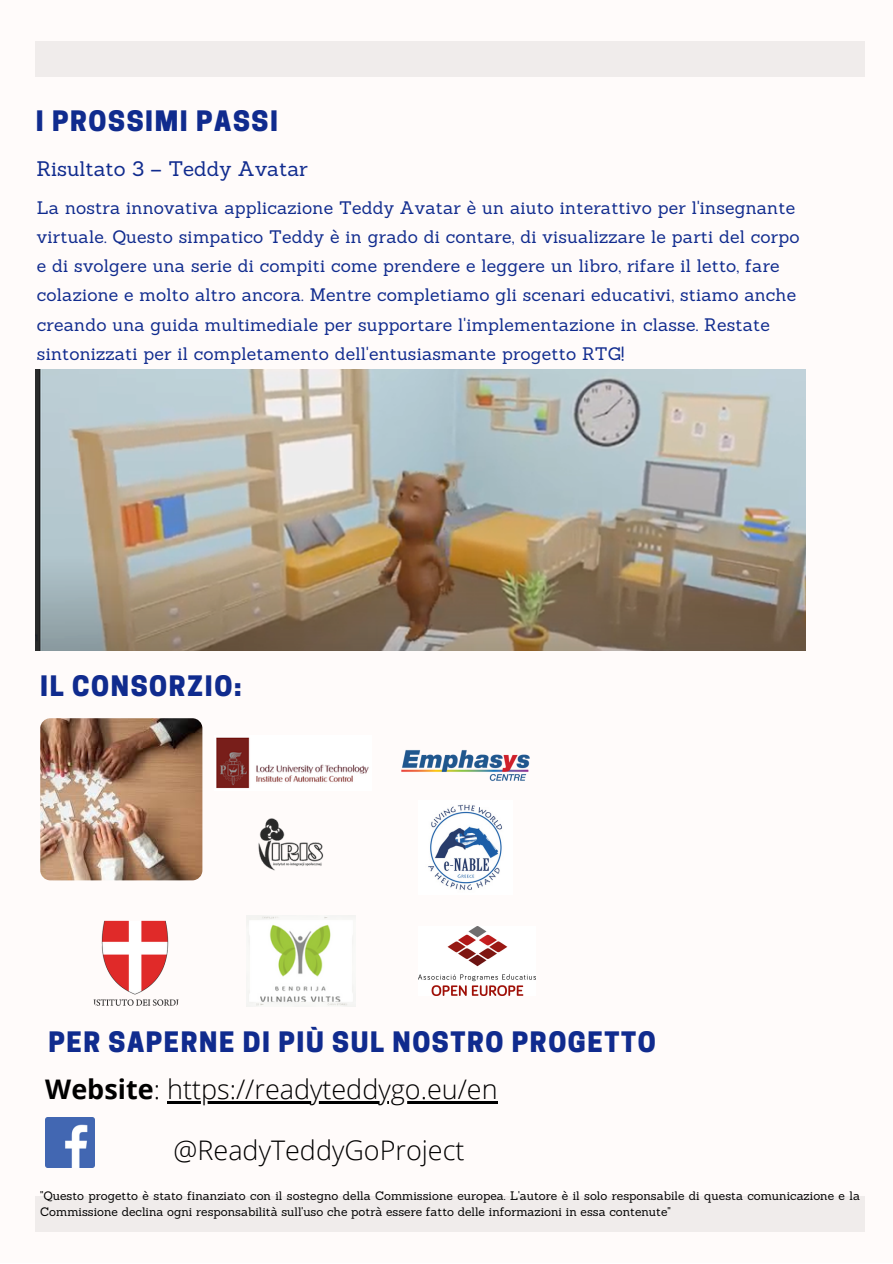
<style>
.page{position:relative;width:893px;height:1264px;background:#fff}
.page>*{position:absolute;margin:0;border:0;box-sizing:border-box;transform-origin:0 0}
.t1{font:300 27px "Open Sans";color:#000}
.t2{font:800 26.4px "Cooper Hewitt";letter-spacing:.06em;color:#102b8e}
.t3{font:20.55px "Sanchez";color:#102b8e}
.t4{font:17.7px/29.2px "Sanchez";letter-spacing:.01em;color:#102b8e}
.t5{font:12px/16px "Sanchez";color:#000}
.s1{font-weight:700}
</style>
<div class="page">
<div style="left:0;top:0;width:892px;height:1262px;background:#fffbfa"></div>
<div style="left:36px;top:1196px;width:828px;height:35px;background:#f0eceb"></div>
<div style="left:36px;top:41px;width:828px;height:36px;background:#f0eceb"></div>
<img style="left:45px;top:1117px;width:50px;height:50px">
<img style="left:428px;top:804px;width:74px;height:86px">
<img style="left:401px;top:750px;width:129px;height:31px">
<img style="left:216px;top:737px;width:153px;height:51px">
<img style="left:258px;top:818px;width:66px;height:53px">
<img style="left:40px;top:718px;width:162px;height:162px;border-radius:10px">
<img style="left:246px;top:915px;width:109px;height:91px">
<img style="left:93px;top:920px;width:86px;height:86px;border-radius:5px">
<img style="left:418px;top:926px;width:118px;height:69px">
<img style="left:36px;top:369px;width:769px;height:281px">
<hr style="left:167px;top:1101px;width:331px;height:2px;background:#000">
<p class="t2" style="left:36px;top:111px;width:244px">I PROSSIMI PASSI</p>
<p class="t3" style="left:36px;top:155px;width:273px">Risultato 3 – Teddy Avatar</p>
<p class="t4" style="left:37px;top:192px;width:764px">La nostra innovativa applicazione Teddy Avatar è un aiuto interattivo per l'insegnante virtuale. Questo simpatico Teddy è in grado di contare, di visualizzare le parti del corpo e di svolgere una serie di compiti come prendere e leggere un libro, rifare il letto, fare colazione e molto altro ancora. Mentre completiamo gli scenari educativi, stiamo anche creando una guida multimediale per supportare l'implementazione in classe. Restate sintonizzati per il completamento dell'entusiasmante progetto RTG!</p>
<p class="t2" style="left:40px;top:676px;width:203px">IL CONSORZIO:</p>
<p class="t2" style="left:48px;top:1032px;width:608px">PER SAPERNE DI PIÙ SUL NOSTRO PROGETTO</p>
<p class="t1" style="left:45px;top:1070px;width:454px"><span class="s1">Website</span>: https://readyteddygo.eu/en</p>
<p class="t1" style="left:173px;top:1131px;width:292px">@ReadyTeddyGoProject</p>
<p class="t5" style="left:40px;top:1187px;width:821px">"Questo progetto è stato finanziato con il sostegno della Commissione europea. L'autore è il solo responsabile di questa comunicazione e la<br>Commissione declina ogni responsabilità sull'uso che potrà essere fatto delle informazioni in essa contenute"</p>
</div>
